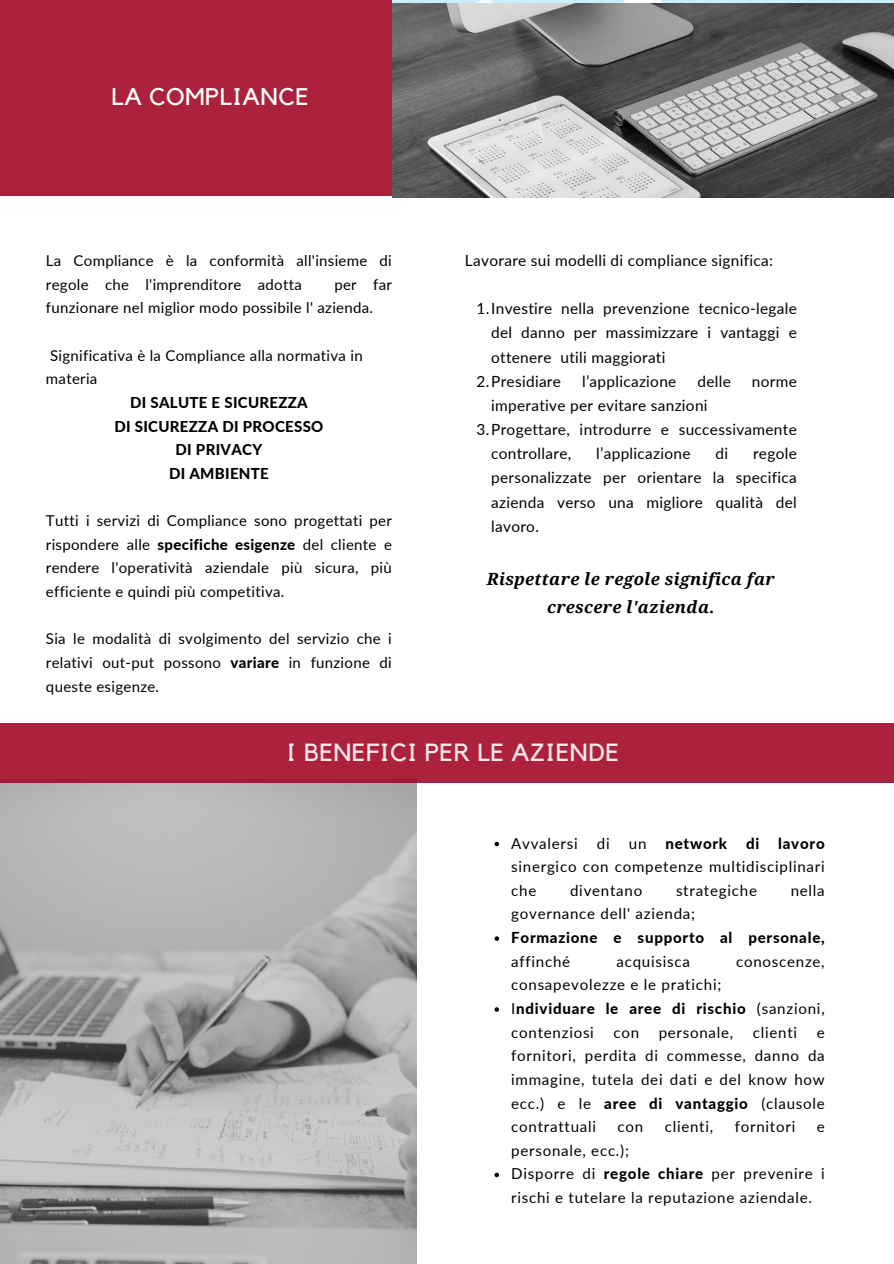
<style>
.page{position:relative;width:894px;height:1264px;background:#fff}
.page>*{position:absolute;margin:0;border:0;box-sizing:border-box;transform-origin:0 0}
.t1{font:24.75px "Kollektif";letter-spacing:.02em;color:#fff}
.t2{font:24px "Kollektif";letter-spacing:.02em;color:#fff}
.t3{font:italic 700 16.8px/27.3px "Droid Serif";letter-spacing:.02em;color:#000;text-align:center}
.t4{font:15.45px/24.2px "Lato";letter-spacing:.02em;color:#000;text-align:justify}
.t5{font:15.15px/23.7px "Lato";letter-spacing:.05em;color:#000;text-align:justify}
.t6{font:800 15.15px/23.7px "Lato";letter-spacing:.05em;color:#000}
.t7{font:15px/23.7px "Lato";letter-spacing:.02em;color:#000}
.t8{font:800 15px "Lato";letter-spacing:.02em;color:#000}
.s1{font-weight:800}
.s2{font-weight:400}
</style>
<div class="page">
<div style="left:0;top:0;width:391px;height:196px;background:#ac223c"></div>
<img style="left:0;top:782px;width:416px;height:481px">
<div style="left:0;top:723px;width:893px;height:59px;background:#ac223c"></div>
<svg style="left:494px;top:841px;width:5px;height:5px"></svg>
<svg style="left:494px;top:936px;width:5px;height:4px"></svg>
<svg style="left:494px;top:1007px;width:5px;height:4px"></svg>
<svg style="left:494px;top:1172px;width:5px;height:5px"></svg>
<img style="left:392px;top:3px;width:501px;height:195px">
<p class="t2" style="left:111px;top:86px;width:198px">LA COMPLIANCE</p>
<p class="t7" style="left:46px;top:248px;width:347px">La Compliance è la conformità all'insieme di regole che l'imprenditore adotta</p>
<p class="t7" style="left:46px;top:272px;width:347px;text-indent:288px">per far funzionare nel miglior modo possibile l' azienda.</p>
<p class="t7" style="left:46px;top:343px;width:318px">Significativa è la Compliance alla normativa in materia</p>
<p class="t8" style="left:130px;top:393px;width:179px">DI SALUTE E SICUREZZA</p>
<p class="t8" style="left:114px;top:416px;width:210px">DI SICUREZZA DI PROCESSO</p>
<p class="t8" style="left:175px;top:440px;width:88px">DI PRIVACY</p>
<p class="t8" style="left:169px;top:464px;width:101px">DI AMBIENTE</p>
<h3 class="t7" style="left:46px;top:508px;width:347px;text-align:justify">Tutti i servizi di Compliance sono progettati per rispondere alle <span class="s1">specifiche esigenze</span> del cliente e rendere l'operatività aziendale più sicura, più efficiente e quindi più competitiva.</h3>
<p class="t7" style="left:46px;top:626px;width:347px;text-align:justify">Sia le modalità di svolgimento del servizio che i relativi out-put possono <span class="s1">variare</span> in funzione di queste esigenze.</p>
<p class="t4" style="left:465px;top:248px;width:309px">Lavorare sui modelli di compliance significa:</p>
<h2 class="t4" style="left:491px;top:296px;width:307px;text-indent:-15px">1.Investire nella prevenzione tecnico-legale del danno per massimizzare i vantaggi e ottenere utili maggiorati</h2>
<p class="t4" style="left:476px;top:368px;width:86px">2.Presidiare</p>
<p class="t4" style="left:582px;top:368px;width:96px">l’applicazione</p>
<p class="t4" style="left:697px;top:368px;width:35px">delle</p>
<p class="t4" style="left:751px;top:368px;width:46px">norme</p>
<p class="t4" style="left:491px;top:393px;width:218px">imperative per evitare sanzioni</p>
<h1 class="t4" style="left:491px;top:417px;width:307px;text-indent:-15px">3.Progettare, introdurre e successivamente controllare,</h1>
<h1 class="t4" style="left:596px;top:441px;width:96px">l’applicazione</h1>
<h1 class="t4" style="left:715px;top:441px;width:14px">di</h1>
<h1 class="t4" style="left:491px;top:441px;width:307px;text-indent:262px">regole personalizzate per orientare la specifica azienda verso una migliore qualità del lavoro.</h1>
<p class="t3" style="left:487px;top:565px;width:289px">Rispettare le regole significa far crescere l'azienda.</p>
<h1 class="t1" style="left:287px;top:741px;width:333px">I BENEFICI PER LE AZIENDE</h1>
<p class="t5" style="left:511px;top:830px;width:315px;text-indent:118px">un <span class="s1">network di lavoro </span>sinergico con competenze multidisciplinari che</p>
<p class="t5" style="left:511px;top:830px;width:68px">Avvalersi</p>
<p class="t5" style="left:596px;top:830px;width:14px">di</p>
<p class="t5" style="left:570px;top:878px;width:74px">diventano</p>
<p class="t5" style="left:675px;top:878px;width:82px">strategiche</p>
<p class="t5" style="left:790px;top:878px;width:36px">nella</p>
<p class="t5" style="left:511px;top:901px;width:185px">governance dell' azienda;</p>
<p class="t6" style="left:511px;top:925px;width:315px">Formazione e supporto al personale, <span class="s2">affinché</span></p>
<p class="t5" style="left:616px;top:949px;width:75px">acquisisca</p>
<p class="t5" style="left:735px;top:949px;width:90px">conoscenze,</p>
<p class="t5" style="left:511px;top:972px;width:211px">consapevolezze e le pratichi;</p>
<p class="t6" style="left:511px;top:996px;width:315px"><span class="s2">I</span>ndividuare le aree di rischio <span class="s2">(sanzioni, contenziosi</span></p>
<p class="t5" style="left:613px;top:1019px;width:27px">con</p>
<p class="t5" style="left:658px;top:1019px;width:76px">personale,</p>
<p class="t5" style="left:752px;top:1019px;width:46px">clienti</p>
<p class="t5" style="left:511px;top:1019px;width:315px;text-indent:305px">e fornitori, perdita di commesse, danno da immagine, tutela dei dati e del know how ecc.) e le <span class="s1">aree di vantaggio</span> (clausole contrattuali</p>
<p class="t5" style="left:617px;top:1114px;width:27px">con</p>
<p class="t5" style="left:664px;top:1114px;width:50px">clienti,</p>
<p class="t5" style="left:734px;top:1114px;width:62px">fornitori</p>
<p class="t5" style="left:816px;top:1114px;width:9px">e</p>
<p class="t5" style="left:511px;top:1138px;width:119px">personale, ecc.);</p>
<p class="t5" style="left:511px;top:1161px;width:315px">Disporre di <span class="s1">regole chiare</span> per prevenire i rischi e tutelare la reputazione aziendale.</p>
</div>
